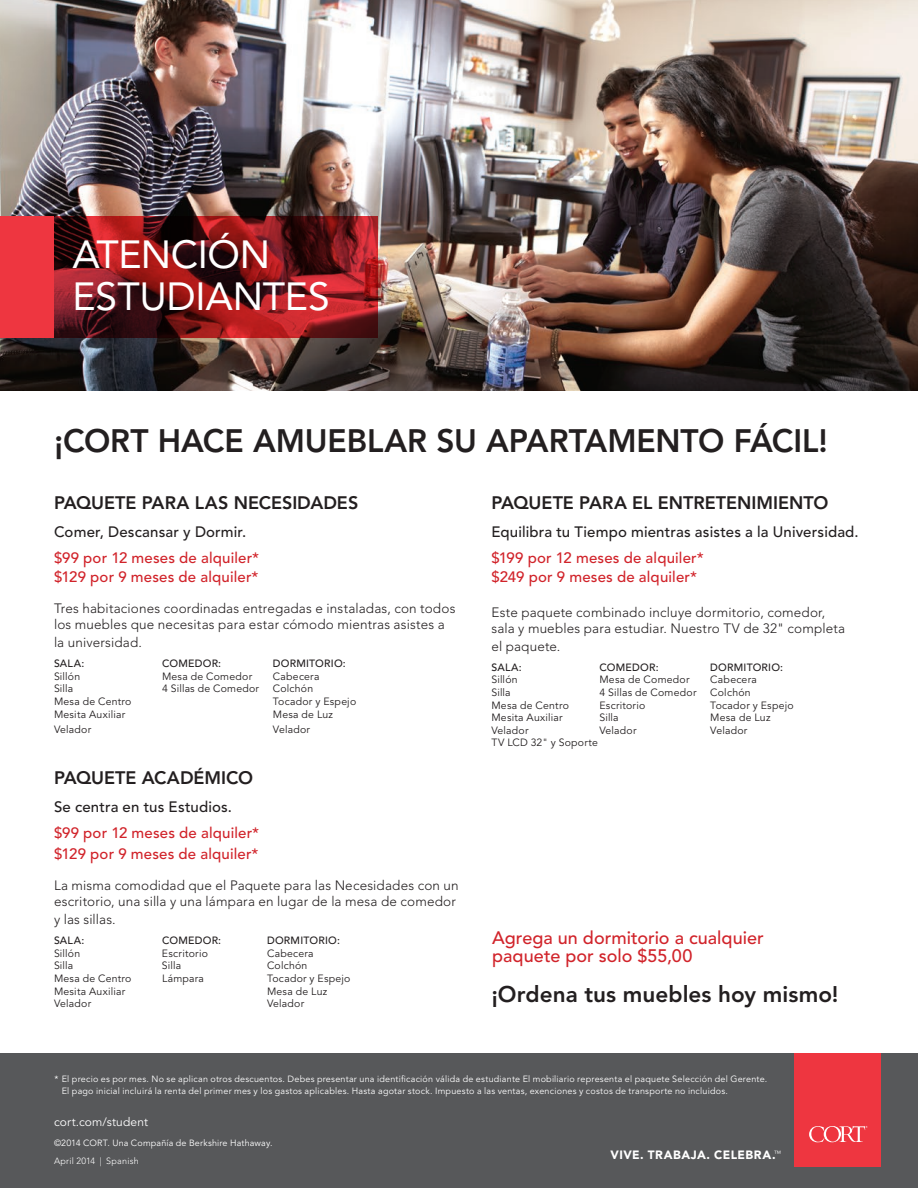
<style>
.page{position:relative;width:918px;height:1188px;background:#fff}
.page>*{position:absolute;margin:0;border:0;box-sizing:border-box;transform-origin:0 0}
.t1{font:39px/42px "Avenir LT Std";letter-spacing:-.005em;color:#fff}
.t2{font:800 32.25px "Avenir LT Std";letter-spacing:-.005em;color:#231f20}
.t3{font:800 22.5px "Avenir LT Std";letter-spacing:.005em;color:#231f20}
.t4{font:800 18px "Avenir LT Std";color:#231f20}
.t5{font:500 18px/18px "Avenir LT Std";color:#d1232a}
.t6{font:500 15px/19.5px "Avenir LT Std";letter-spacing:.01em;color:#d1232a}
.t7{font:500 15px "Avenir LT Std";letter-spacing:.01em;color:#231f20}
.t8{font:300 13.5px/16.2px "Avenir LT Std";letter-spacing:.01em;color:#231f20}
.t9{font:900 12px "Avenir LT Std";letter-spacing:.035em;color:#fff}
.t10{font:12px "Avenir LT Std";letter-spacing:.015em;color:#fff}
.t11{font:10.5px "Avenir LT Std";letter-spacing:.02em;color:#231f20}
.t12{font:500 10.5px "Avenir LT Std";letter-spacing:.02em;color:#231f20}
.t13{font:9px/12px "Avenir LT Std";letter-spacing:.025em;color:#fff}
.t14{font:300 9px "Avenir LT Std";letter-spacing:.025em;color:#fff}
.t15{font:300 7.5px "Avenir LT Std";color:#fff}
</style>
<div class="page">
<img style="left:0;top:0;width:918px;height:390px">
<svg style="left:54px;top:216px;width:324px;height:122px;background:#76171a"></svg>
<div style="left:0;top:216px;width:54px;height:122px;background:#ee3640"></div>
<div style="left:0;top:1053px;width:918px;height:135px;background:#57585a"></div>
<div style="left:794px;top:1053px;width:86px;height:114px;background:#ee3640"></div>
<svg style="left:809px;top:1126px;width:58px;height:16px"></svg>
<p class="t1" style="left:72px;top:234px;width:259px">ATENCIÓN<br>ESTUDIANTES</p>
<p class="t2" style="left:54px;top:422px;width:775px">¡CORT HACE AMUEBLAR SU APARTAMENTO FÁCIL!</p>
<p class="t4" style="left:54px;top:492px;width:306px">PAQUETE PARA LAS NECESIDADES</p>
<p class="t7" style="left:54px;top:523px;width:194px">Comer, Descansar y Dormir.</p>
<p class="t6" style="left:54px;top:548px;width:207px">$99 por 12 meses de alquiler* $129 por 9 meses de alquiler*</p>
<p class="t8" style="left:54px;top:600px;width:403px">Tres habitaciones coordinadas entregadas e instaladas, con todos los muebles que necesitas para estar cómodo mientras asistes a</p>
<p class="t8" style="left:54px;top:634px;width:89px">la universidad.</p>
<p class="t12" style="left:54px;top:658px;width:32px">SALA:</p>
<p class="t12" style="left:162px;top:658px;width:61px">COMEDOR:</p>
<p class="t12" style="left:273px;top:658px;width:74px">DORMITORIO:</p>
<p class="t11" style="left:54px;top:670px;width:28px">Sillón</p>
<p class="t11" style="left:162px;top:670px;width:92px">Mesa de Comedor</p>
<p class="t11" style="left:273px;top:670px;width:48px">Cabecera</p>
<p class="t11" style="left:54px;top:683px;width:21px">Silla</p>
<p class="t11" style="left:162px;top:683px;width:99px">4 Sillas de Comedor</p>
<p class="t11" style="left:273px;top:683px;width:42px">Colchón</p>
<p class="t11" style="left:54px;top:695px;width:79px">Mesa de Centro</p>
<p class="t11" style="left:273px;top:695px;width:85px">Tocador y Espejo</p>
<p class="t11" style="left:54px;top:708px;width:73px">Mesita Auxiliar</p>
<p class="t11" style="left:273px;top:708px;width:62px">Mesa de Luz</p>
<p class="t11" style="left:54px;top:723px;width:39px">Velador</p>
<p class="t11" style="left:273px;top:723px;width:39px">Velador</p>
<p class="t4" style="left:54px;top:767px;width:201px">PAQUETE ACADÉMICO</p>
<p class="t7" style="left:54px;top:798px;width:180px">Se centra en tus Estudios.</p>
<p class="t6" style="left:54px;top:824px;width:207px">$99 por 12 meses de alquiler*</p>
<p class="t6" style="left:54px;top:845px;width:206px">$129 por 9 meses de alquiler*</p>
<p class="t8" style="left:54px;top:877px;width:406px">La misma comodidad que el Paquete para las Necesidades con un escritorio, una silla y una lámpara en lugar de la mesa de comedor</p>
<p class="t8" style="left:54px;top:911px;width:63px">y las sillas.</p>
<p class="t12" style="left:54px;top:934px;width:32px">SALA:</p>
<p class="t12" style="left:162px;top:934px;width:61px">COMEDOR:</p>
<p class="t12" style="left:267px;top:934px;width:74px">DORMITORIO:</p>
<p class="t11" style="left:54px;top:947px;width:28px">Sillón</p>
<p class="t11" style="left:162px;top:947px;width:47px">Escritorio</p>
<p class="t11" style="left:267px;top:947px;width:48px">Cabecera</p>
<p class="t11" style="left:54px;top:960px;width:21px">Silla</p>
<p class="t11" style="left:162px;top:960px;width:21px">Silla</p>
<p class="t11" style="left:267px;top:960px;width:42px">Colchón</p>
<p class="t11" style="left:54px;top:972px;width:79px">Mesa de Centro</p>
<p class="t11" style="left:162px;top:972px;width:44px">Lámpara</p>
<p class="t11" style="left:267px;top:972px;width:85px">Tocador y Espejo</p>
<p class="t11" style="left:54px;top:985px;width:73px">Mesita Auxiliar</p>
<p class="t11" style="left:267px;top:985px;width:62px">Mesa de Luz</p>
<p class="t11" style="left:54px;top:998px;width:39px">Velador</p>
<p class="t11" style="left:267px;top:998px;width:39px">Velador</p>
<p class="t4" style="left:491px;top:492px;width:338px">PAQUETE PARA EL ENTRETENIMIENTO</p>
<p class="t7" style="left:491px;top:523px;width:369px">Equilibra tu Tiempo mientras asistes a la Universidad.</p>
<p class="t6" style="left:491px;top:548px;width:214px">$199 por 12 meses de alquiler*</p>
<p class="t6" style="left:491px;top:568px;width:207px">$249 por 9 meses de alquiler*</p>
<p class="t8" style="left:491px;top:604px;width:355px">Este paquete combinado incluye dormitorio, comedor, sala y muebles para estudiar. Nuestro TV de 32" completa</p>
<p class="t8" style="left:491px;top:638px;width:71px">el paquete.</p>
<p class="t12" style="left:491px;top:661px;width:32px">SALA:</p>
<p class="t12" style="left:599px;top:661px;width:61px">COMEDOR:</p>
<p class="t12" style="left:710px;top:661px;width:74px">DORMITORIO:</p>
<p class="t11" style="left:491px;top:674px;width:28px">Sillón</p>
<p class="t11" style="left:599px;top:674px;width:92px">Mesa de Comedor</p>
<p class="t11" style="left:710px;top:674px;width:48px">Cabecera</p>
<p class="t11" style="left:491px;top:686px;width:21px">Silla</p>
<p class="t11" style="left:599px;top:686px;width:99px">4 Sillas de Comedor</p>
<p class="t11" style="left:710px;top:686px;width:42px">Colchón</p>
<p class="t11" style="left:491px;top:699px;width:79px">Mesa de Centro</p>
<p class="t11" style="left:599px;top:699px;width:47px">Escritorio</p>
<p class="t11" style="left:710px;top:699px;width:85px">Tocador y Espejo</p>
<p class="t11" style="left:491px;top:712px;width:73px">Mesita Auxiliar</p>
<p class="t11" style="left:599px;top:712px;width:21px">Silla</p>
<p class="t11" style="left:710px;top:712px;width:62px">Mesa de Luz</p>
<p class="t11" style="left:491px;top:724px;width:39px">Velador</p>
<p class="t11" style="left:599px;top:724px;width:39px">Velador</p>
<p class="t11" style="left:710px;top:724px;width:39px">Velador</p>
<p class="t11" style="left:491px;top:737px;width:108px">TV LCD 32" y Soporte</p>
<p class="t5" style="left:492px;top:930px;width:273px">Agrega un dormitorio a cualquier paquete por solo $55,00</p>
<p class="t3" style="left:491px;top:981px;width:349px">¡Ordena tus muebles hoy mismo!</p>
<p class="t13" style="left:62px;top:1073px;width:707px;text-indent:-8px">* El precio es por mes. No se aplican otros descuentos. Debes presentar una identificación válida de estudiante El mobiliario representa el paquete Selección del Gerente.<br>El pago inicial incluirá la renta del primer mes y los gastos aplicables. Hasta agotar stock. Impuesto a las ventas, exenciones y costos de transporte no incluidos.</p>
<p class="t10" style="left:54px;top:1115px;width:96px">cort.com/student</p>
<p class="t13" style="left:54px;top:1137px;width:220px">©2014 CORT. Una Compañía de Berkshire Hathaway.</p>
<p class="t14" style="left:54px;top:1155px;width:86px">April 2014 | Spanish</p>
<p class="t9" style="left:610px;top:1148px;width:167px">VIVE. TRABAJA. CELEBRA.</p>
<p class="t15" style="left:774px;top:1149px;width:9px">™</p>
</div>
